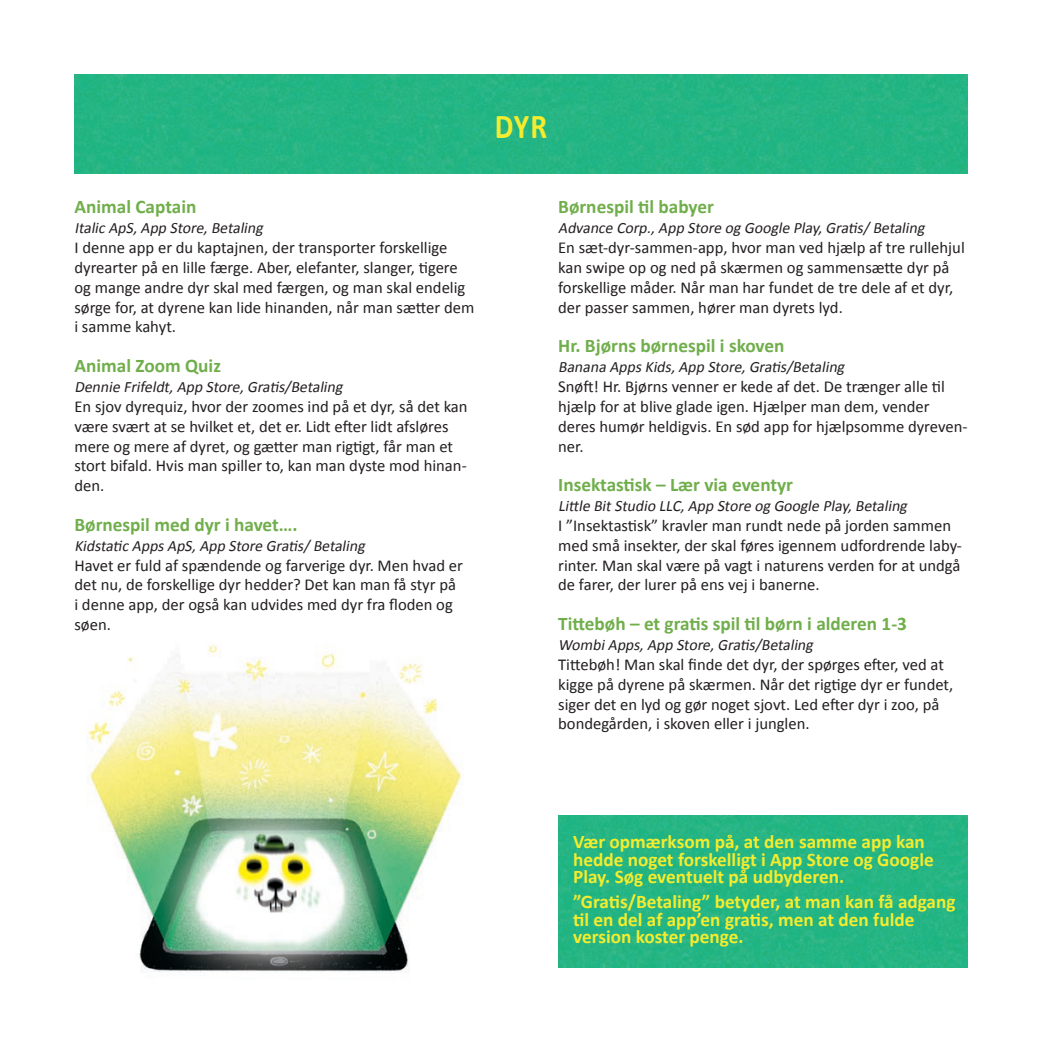
<style>
.page{position:relative;width:1042px;height:1042px;background:#fff}
.page>*{position:absolute;margin:0;border:0;box-sizing:border-box;transform-origin:0 0}
.t1{font:700 35px "Calibri";color:#f4ec2f;scale:.85 1}
.t2{font:700 19.25px/17.5px "Calibri";color:#f4ec2f}
.t3{font:700 19.25px "Calibri";color:#70ae4b}
.t4{font:16.62px/19.8px "Calibri";color:#231f20}
.t5{font:italic 15.75px "Calibri";color:#231f20}
</style>
<div class="page">
<img style="left:87px;top:644px;width:375px;height:329px">
<div style="left:74px;top:74px;width:273px;height:100px;background:#24b584"></div>
<div style="left:756px;top:74px;width:211px;height:100px;background:#24b584"></div>
<div style="left:558px;top:815px;width:409px;height:152px;background:#25b584"></div>
<div style="left:347px;top:74px;width:409px;height:100px;background:#24b584"></div>
<h1 class="t1" style="left:495px;top:105px;width:63px">Dyr</h1>
<p class="t3" style="left:74px;top:195px;width:123px">Animal Captain</p>
<p class="t5" style="left:74px;top:218px;width:193px">Italic ApS,App Store,Betaling</p>
<p class="t4" style="left:74px;top:237px;width:401px">I denne app er du kaptajnen, der transporter forskellige dyrearter på en lille færge. Aber, elefanter, slanger, tigere og mange andre dyr skal med færgen, og man skal endelig sørge for, at dyrene kan lide hinanden, når man sætter dem i samme kahyt.</p>
<p class="t3" style="left:74px;top:354px;width:148px">Animal Zoom Quiz</p>
<p class="t5" style="left:74px;top:377px;width:273px">Dennie Frifeldt,App Store,Gratis/Betaling</p>
<p class="t4" style="left:74px;top:396px;width:395px">En sjov dyrequiz, hvor der zoomes ind på et dyr, så det kan være svært at se hvilket et, det er. Lidt efter lidt afsløres mere og mere af dyret, og gætter man rigtigt, får man et stort bifald. Hvis man spiller to, kan man dyste mod hinan&shy;den.</p>
<p class="t3" style="left:74px;top:512px;width:225px">Børnespil med dyr i havet….</p>
<p class="t5" style="left:74px;top:536px;width:295px">Kidstatic Apps ApS,App Store Gratis/ Betaling</p>
<p class="t4" style="left:74px;top:554px;width:390px">Havet er fuld af spændende og farverige dyr. Men hvad er det nu, de forskellige dyr hedder? Det kan man få styr på i denne app, der også kan udvides med dyr fra floden og søen.</p>
<p class="t3" style="left:558px;top:195px;width:157px">Børnespil til babyer</p>
<p class="t5" style="left:558px;top:218px;width:371px">Advance Corp.,App Store og Google Play,Gratis/ Betaling</p>
<p class="t4" style="left:558px;top:237px;width:408px">En sæt-dyr-sammen-app, hvor man ved hjælp af tre rullehjul kan swipe op og ned på skærmen og sammensætte dyr på forskellige måder. Når man har fundet de tre dele af et dyr, der passer sammen, hører man dyrets lyd.</p>
<p class="t3" style="left:558px;top:334px;width:228px">Hr. Bjørns børnespil i skoven</p>
<p class="t5" style="left:558px;top:357px;width:291px">Banana Apps Kids,App Store,Gratis/Betaling</p>
<p class="t4" style="left:558px;top:376px;width:411px">Snøft! Hr. Bjørns venner er kede af det. De trænger alle til hjælp for at blive glade igen. Hjælper man dem, vender deres humør heldigvis. En sød app for hjælpsomme dyreven&shy;ner.</p>
<p class="t3" style="left:558px;top:473px;width:236px">Insektastisk – Lær via eventyr</p>
<p class="t5" style="left:558px;top:496px;width:353px">Little BitStudio LLC,App Store og Google Play,Betaling</p>
<p class="t4" style="left:558px;top:515px;width:405px">I ”Insektastisk” kravler man rundt nede på jorden sammen med små insekter, der skal føres igennem udfordrende laby&shy;rinter. Man skal være på vagt i naturens verden for at undgå de farer, der lurer på ens vej i banerne.</p>
<p class="t3" style="left:558px;top:612px;width:350px">Tittebøh – et gratis spil til børn i alderen 1-3</p>
<p class="t5" style="left:558px;top:635px;width:259px">WombiApps,App Store,Gratis/Betaling</p>
<p class="t4" style="left:558px;top:653px;width:396px">Tittebøh! Man skal finde det dyr, der spørges efter, ved at kigge på dyrene på skærmen. Når det rigtige dyr er fundet, siger det en lyd og gør noget sjovt. Led efter dyr i zoo, på bondegården, i skoven eller i junglen.</p>
<p class="t2" style="left:573px;top:832px;width:362px">Vær opmærksom på, at den samme app kan hedde noget forskelligt i App Store og Google<br>Play. Søg eventuelt på udbyderen.</p>
<p class="t2" style="left:573px;top:892px;width:384px">”Gratis/Betaling” betyder, at man kan få adgang til en del af app’en gratis, men at den fulde version koster penge.</p>
</div>
